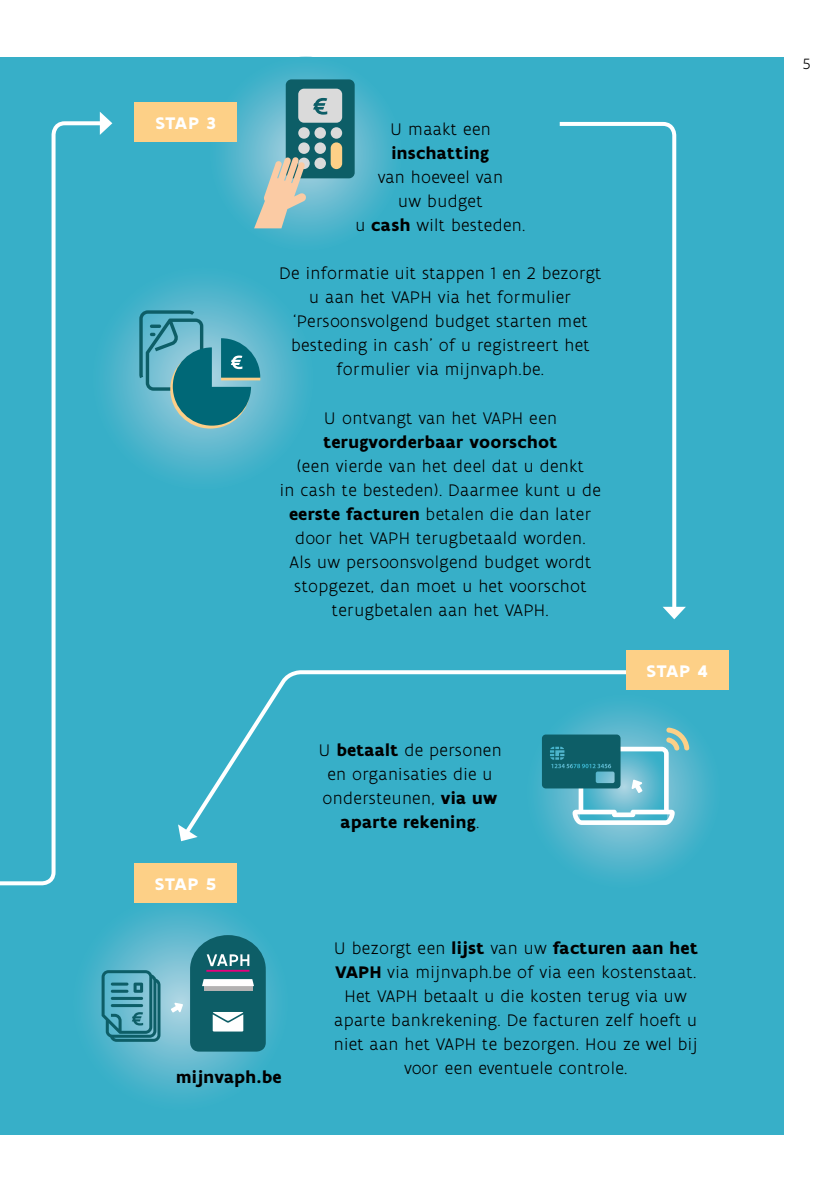
<style>
.page{position:relative;width:840px;height:1191px;background:#fff}
.page>*{position:absolute;margin:0;border:0;box-sizing:border-box;transform-origin:0 0}
.t1{font:300 18px/24px "Flanders Art Sans";letter-spacing:.02em;color:#000;text-align:center}
.t2{font:700 18px "Flanders Art Sans";letter-spacing:.02em;color:#000}
.t3{font:700 18px "Flanders Art Sans";letter-spacing:.025em;color:#fff}
.t4{font:300 16px "Flanders Art Sans";color:#000}
.s1{font-weight:700}
</style>
<div class="page">
<div style="left:0;top:57px;width:782px;height:1077px;background:#37afc8"></div>
<svg style="left:526px;top:694px;width:194px;height:194px"></svg>
<svg style="left:632px;top:727px;width:57px;height:98px;background:#7dc4d3"></svg>
<svg style="left:72px;top:894px;width:216px;height:216px"></svg>
<svg style="left:171px;top:1002px;width:12px;height:10px"></svg>
<svg style="left:190px;top:935px;width:75px;height:116px;background:#367a83"></svg>
<hr style="left:206px;top:969px;width:43px;height:2px;background:#e6007d">
<svg style="left:101px;top:970px;width:59px;height:71px;background:#4595a5"></svg>
<svg style="left:0;top:119px;width:100px;height:767px"></svg>
<svg style="left:100px;top:112px;width:12px;height:23px"></svg>
<div style="left:134px;top:863px;width:102px;height:40px;background:#fdd087"></div>
<svg style="left:92px;top:267px;width:210px;height:223px"></svg>
<svg style="left:139px;top:310px;width:121px;height:118px;background:#4a9baa"></svg>
<svg style="left:559px;top:121px;width:119px;height:486px"></svg>
<svg style="left:663px;top:607px;width:22px;height:12px"></svg>
<svg style="left:190px;top:670px;width:442px;height:169px"></svg>
<svg style="left:178px;top:824px;width:19px;height:17px"></svg>
<div style="left:625px;top:650px;width:102px;height:40px;background:#fdd087"></div>
<svg style="left:221px;top:68px;width:171px;height:173px"></svg>
<div style="left:134px;top:102px;width:102px;height:40px;background:#fdd087"></div>
<p class="t3" style="left:155px;top:111px;width:62px">STAP 3</p>
<p class="t3" style="left:155px;top:872px;width:63px">STAP 5</p>
<p class="t1" style="left:389px;top:118px;width:102px">U maakt een</p>
<p class="t2" style="left:391px;top:142px;width:99px">inschatting</p>
<p class="t1" style="left:355px;top:166px;width:171px">van hoeveel van<br>uw budget<br>u <span class="s1">cash</span> wilt besteden.</p>
<p class="t1" style="left:279px;top:262px;width:323px">De informatie uit stappen 1 en 2 bezorgt u aan het VAPH via het formulier ‘Persoonsvolgend budget starten met besteding in cash’ of u registreert het formulier via mijnvaph.be.</p>
<p class="t1" style="left:323px;top:406px;width:235px">U ontvangt van het VAPH een</p>
<p class="t2" style="left:323px;top:430px;width:235px">terugvorderbaar voorschot</p>
<p class="t1" style="left:280px;top:454px;width:322px">(een vierde van het deel dat u denkt<br>in cash te besteden). Daarmee kunt u de <span class="s1">eerste facturen</span> betalen die dan later door het VAPH terugbetaald worden.<br>Als uw persoonsvolgend budget wordt stopgezet, dan moet u het voorschot terugbetalen aan het VAPH.</p>
<p class="t1" style="left:318px;top:738px;width:185px">U <span class="s1">betaalt</span> de personen en organisaties die u ondersteunen, <span class="s1">via uw aparte rekening</span>.</p>
<p class="t3" style="left:646px;top:659px;width:62px">STAP 4</p>
<p class="t2" style="left:176px;top:1066px;width:107px">mijnvaph.be</p>
<p class="t1" style="left:333px;top:936px;width:366px">U bezorgt een <span class="s1">lijst</span> van uw <span class="s1">facturen aan het VAPH</span> via mijnvaph.be of via een kostenstaat.<br>Het VAPH betaalt u die kosten terug via uw aparte bankrekening. De facturen zelf hoeft u niet aan het VAPH te bezorgen. Hou ze wel bij voor een eventuele controle.</p>
<p class="t4" style="left:802px;top:54px;width:9px">5</p>
</div>
